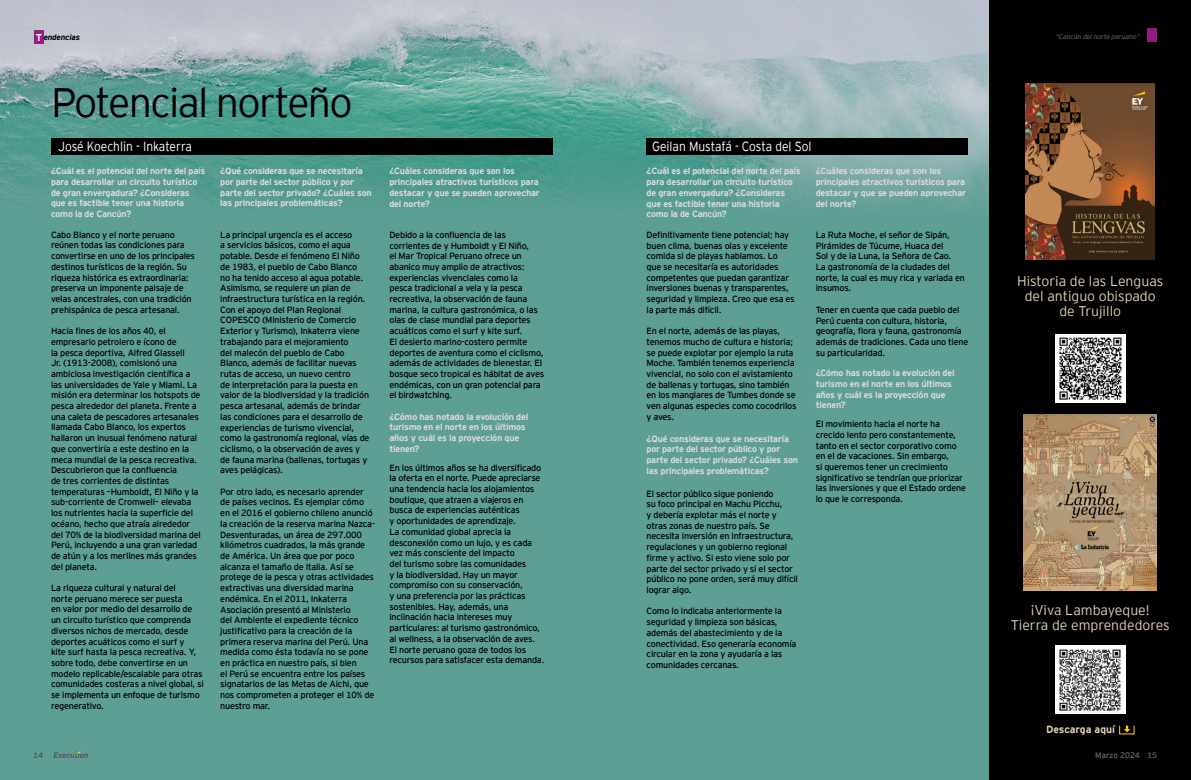
<style>
.page{position:relative;width:1191px;height:780px;background:#fff}
.page>*{position:absolute;margin:0;border:0;box-sizing:border-box;transform-origin:0 0}
.t1{font:300 41px "EY Interstate";letter-spacing:-.04em;color:#000}
.t2{font:300 14px/15px "EY Interstate";color:#e0cfb6;text-align:center}
.t3{font:300 13.2px "EY Interstate";color:#fff;scale:.91 1}
.t4{font:700 10.4px "EY Interstate";color:#e0cfb6}
.t5{font:9px/10.7px "EY Interstate";letter-spacing:-.025em;color:#000}
.t6{font:700 9px/10.7px "EY Interstate";letter-spacing:-.025em;color:#dadada}
.t7{font:8px "EY Interstate";color:#706f6f}
.t8{font:italic 700 8px "EY Interstate";letter-spacing:-.02em;color:#000}
.t9{font:700 8px "EY Interstate";color:#575756}
.t10{font:italic 300 7px "EY Interstate";letter-spacing:-.02em;color:#706f6f}
.s1{font-style:normal;font-size:10px;color:#fff}
.s2{font-weight:700;color:#575756}
</style>
<div class="page">
<div style="left:0;top:0;width:1021px;height:780px;background:#5d9f95"></div>
<img style="left:0;top:0;width:989px;height:203px">
<div style="left:989px;top:0;width:202px;height:780px;background:#000"></div>
<div style="left:1055px;top:334px;width:70px;height:69px;background:#fff"></div>
<div style="left:51px;top:139px;width:502px;height:16px;background:#000"></div>
<div style="left:34px;top:30px;width:10px;height:14px;background:#941d81"></div>
<div style="left:646px;top:139px;width:322px;height:16px;background:#000"></div>
<div style="left:1147px;top:28px;width:10px;height:14px;background:#951b81"></div>
<img style="left:1025px;top:84px;width:129px;height:175px">
<img style="left:1024px;top:414px;width:132px;height:176px">
<svg style="left:1124px;top:725px;width:6px;height:7px"></svg>
<div style="left:1055px;top:645px;width:70px;height:69px;background:#fff"></div>
<img style="left:1059px;top:649px;width:62px;height:62px">
<img style="left:1059px;top:337px;width:63px;height:63px">
<svg style="left:53px;top:751px;width:35px;height:7px"></svg>
<p class="t8" style="left:36px;top:32px;width:46px"><span class="s1">T</span> endencias</p>
<h1 class="t1" style="left:51px;top:73px;width:303px">Potencial norteño</h1>
<h3 class="t3" style="left:58px;top:137px;width:149px">José Koechlin - Inkaterra</h3>
<p class="t6" style="left:51px;top:165px;width:156px">¿Cuál es el potencial del norte del país para desarrollar un circuito turístico de gran envergadura? ¿Consideras que es factible tener una historia como la de Cancún?</p>
<p class="t6" style="left:220px;top:165px;width:153px">¿Qué consideras que se necesitaría por parte del sector público y por parte del sector privado? ¿Cuáles son las principales problemáticas?</p>
<p class="t5" style="left:220px;top:229px;width:151px">La principal urgencia es el acceso<br>a servicios básicos, como el agua potable. Desde el fenómeno El Niño de 1983, el pueblo de Cabo Blanco no ha tenido acceso al agua potable.<br>Asimismo, se requiere un plan de infraestructura turística en la región.<br>Con el apoyo del Plan Regional COPESCO (Ministerio de Comercio Exterior y Turismo), Inkaterra viene trabajando para el mejoramiento<br>del malecón del pueblo de Cabo Blanco, además de facilitar nuevas rutas de acceso, un nuevo centro<br>de interpretación para la puesta en valor de la biodiversidad y la tradición pesca artesanal, además de brindar las condiciones para el desarrollo de experiencias de turismo vivencial, como la gastronomía regional, vías de ciclismo, o la observación de aves y de fauna marina (ballenas, tortugas y aves pelágicas).</p>
<p class="t5" style="left:220px;top:485px;width:156px">Por otro lado, es necesario aprender de países vecinos. Es ejemplar cómo en el 2016 el gobierno chileno anunció la creación de la reserva marina Nazca-Desventuradas, un área de 297.000 kilómetros cuadrados, la más grande de América. Un área que por poco alcanza el tamaño de Italia. Así se protege de la pesca y otras actividades extractivas una diversidad marina endémica. En el 2011, Inkaterra Asociación presentó al Ministerio<br>del Ambiente el expediente técnico justificativo para la creación de la primera reserva marina del Perú. Una medida como ésta todavía no se pone en práctica en nuestro país, si bien<br>el Perú se encuentra entre los países signatarios de las Metas de Aichi, que nos comprometen a proteger el 10% de nuestro mar.</p>
<p class="t5" style="left:51px;top:229px;width:145px">Cabo Blanco y el norte peruano reúnen todas las condiciones para convertirse en uno de los principales destinos turísticos de la región. Su riqueza histórica es extraordinaria: preserva un imponente paisaje de velas ancestrales, con una tradición prehispánica de pesca artesanal.</p>
<p class="t5" style="left:51px;top:325px;width:151px">Hacia fines de los años 40, el empresario petrolero e ícono de<br>la pesca deportiva, Alfred Glassell<br>Jr. (1913-2008), comisionó una ambiciosa investigación científica a las universidades de Yale y Miami. La misión era determinar los hotspots de pesca alrededor del planeta. Frente a una caleta de pescadores artesanales llamada Cabo Blanco, los expertos hallaron un inusual fenómeno natural que convertiría a este destino en la meca mundial de la pesca recreativa.<br>Descubrieron que la confluencia<br>de tres corrientes de distintas temperaturas –Humboldt, El Niño y la sub-corriente de Cromwell– elevaba los nutrientes hacia la superficie del océano, hecho que atraía alrededor del 70% de la biodiversidad marina del Perú, incluyendo a una gran variedad de atún y a los merlines más grandes del planeta.</p>
<p class="t5" style="left:51px;top:582px;width:154px">La riqueza cultural y natural del<br>norte peruano merece ser puesta<br>en valor por medio del desarrollo de un circuito turístico que comprenda diversos nichos de mercado, desde deportes acuáticos como el surf y<br>kite surf hasta la pesca recreativa. Y, sobre todo, debe convertirse en un modelo replicable/escalable para otras comunidades costeras a nivel global, si se implementa un enfoque de turismo regenerativo.</p>
<p class="t6" style="left:389px;top:165px;width:152px">¿Cuáles consideras que son los principales atractivos turísticos para destacar y que se pueden aprovechar del norte?</p>
<p class="t5" style="left:389px;top:229px;width:156px">Debido a la confluencia de las corrientes de y Humboldt y El Niño,<br>el Mar Tropical Peruano ofrece un abanico muy amplio de atractivos: experiencias vivenciales como la<br>pesca tradicional a vela y la pesca recreativa, la observación de fauna marina, la cultura gastronómica, o las olas de clase mundial para deportes acuáticos como el surf y kite surf.<br>El desierto marino-costero permite deportes de aventura como el ciclismo, además de actividades de bienestar. El bosque seco tropical es hábitat de aves endémicas, con un gran potencial para el birdwatching.</p>
<p class="t6" style="left:389px;top:410px;width:140px">¿Cómo has notado la evolución del turismo en el norte en los últimos años y cuál es la proyección que tienen?</p>
<p class="t5" style="left:389px;top:461px;width:156px">En los últimos años se ha diversificado la oferta en el norte. Puede apreciarse una tendencia hacia los alojamientos boutique, que atraen a viajeros en busca de experiencias auténticas<br>y oportunidades de aprendizaje.<br>La comunidad global aprecia la desconexión como un lujo, y es cada vez más consciente del impacto<br>del turismo sobre las comunidades<br>y la biodiversidad. Hay un mayor compromiso con su conservación,<br>y una preferencia por las prácticas sostenibles. Hay, además, una inclinación hacia intereses muy particulares: al turismo gastronómico, al wellness, a la observación de aves.<br>El norte peruano goza de todos los recursos para satisfacer esta demanda.</p>
<h3 class="t3" style="left:652px;top:137px;width:176px">Geilan Mustafá - Costa del Sol</h3>
<p class="t6" style="left:646px;top:165px;width:156px">¿Cuál es el potencial del norte del país para desarrollar un circuito turístico de gran envergadura? ¿Consideras que es factible tener una historia como la de Cancún?</p>
<p class="t5" style="left:646px;top:229px;width:150px">Definitivamente tiene potencial; hay buen clima, buenas olas y excelente comida si de playas hablamos. Lo que se necesitaría es autoridades competentes que puedan garantizar inversiones buenas y transparentes, seguridad y limpieza. Creo que esa es la parte más difícil.</p>
<p class="t5" style="left:646px;top:325px;width:151px">En el norte, además de las playas, tenemos mucho de cultura e historia; se puede explotar por ejemplo la ruta Moche. También tenemos experiencia vivencial, no solo con el avistamiento de ballenas y tortugas, sino también en los manglares de Tumbes donde se ven algunas especies como cocodrilos y aves.</p>
<p class="t6" style="left:646px;top:432px;width:153px">¿Qué consideras que se necesitaría por parte del sector público y por parte del sector privado? ¿Cuáles son las principales problemáticas?</p>
<p class="t5" style="left:646px;top:487px;width:153px">El sector público sigue poniendo<br>su foco principal en Machu Picchu,<br>y debería explotar más el norte y otras zonas de nuestro país. Se necesita inversión en infraestructura, regulaciones y un gobierno regional firme y activo. Si esto viene solo por parte del sector privado y si el sector público no pone orden, será muy difícil lograr algo.</p>
<p class="t5" style="left:646px;top:605px;width:151px">Como lo indicaba anteriormente la seguridad y limpieza son básicas, además del abastecimiento y de la conectividad. Eso generaría economía circular en la zona y ayudaría a las comunidades cercanas.</p>
<p class="t6" style="left:815px;top:165px;width:152px">¿Cuáles consideras que son los principales atractivos turísticos para destacar y que se pueden aprovechar del norte?</p>
<p class="t5" style="left:815px;top:229px;width:151px">La Ruta Moche, el señor de Sipán,<br>Pirámides de Túcume, Huaca del<br>Sol y de la Luna, la Señora de Cao.<br>La gastronomía de la ciudades del norte, la cual es muy rica y variada en insumos.</p>
<p class="t5" style="left:815px;top:304px;width:154px">Tener en cuenta que cada pueblo del Perú cuenta con cultura, historia, geografía, flora y fauna, gastronomía además de tradiciones. Cada uno tiene su particularidad.</p>
<p class="t6" style="left:815px;top:367px;width:140px">¿Cómo has notado la evolución del turismo en el norte en los últimos años y cuál es la proyección que tienen?</p>
<p class="t5" style="left:815px;top:418px;width:152px">El movimiento hacia el norte ha crecido lento pero constantemente, tanto en el sector corporativo como en el de vacaciones. Sin embargo,<br>si queremos tener un crecimiento significativo se tendrían que priorizar las inversiones y que el Estado ordene lo que le corresponda.</p>
<p class="t10" style="left:1055px;top:31px;width:86px">“Cancún del norte peruano”</p>
<h2 class="t2" style="left:1017px;top:273px;width:148px">Historia de las Lenguas del antiguo obispado de Trujillo</h2>
<h2 class="t2" style="left:1010px;top:602px;width:160px">¡Viva Lambayeque!<br>Tierra de emprendedores</h2>
<p class="t4" style="left:1046px;top:721px;width:71px">Descarga aquí</p>
<p class="t9" style="left:33px;top:749px;width:11px">14</p>
<p class="t7" style="left:1095px;top:749px;width:63px">Marzo 2024 <span class="s2">15</span></p>
</div>
